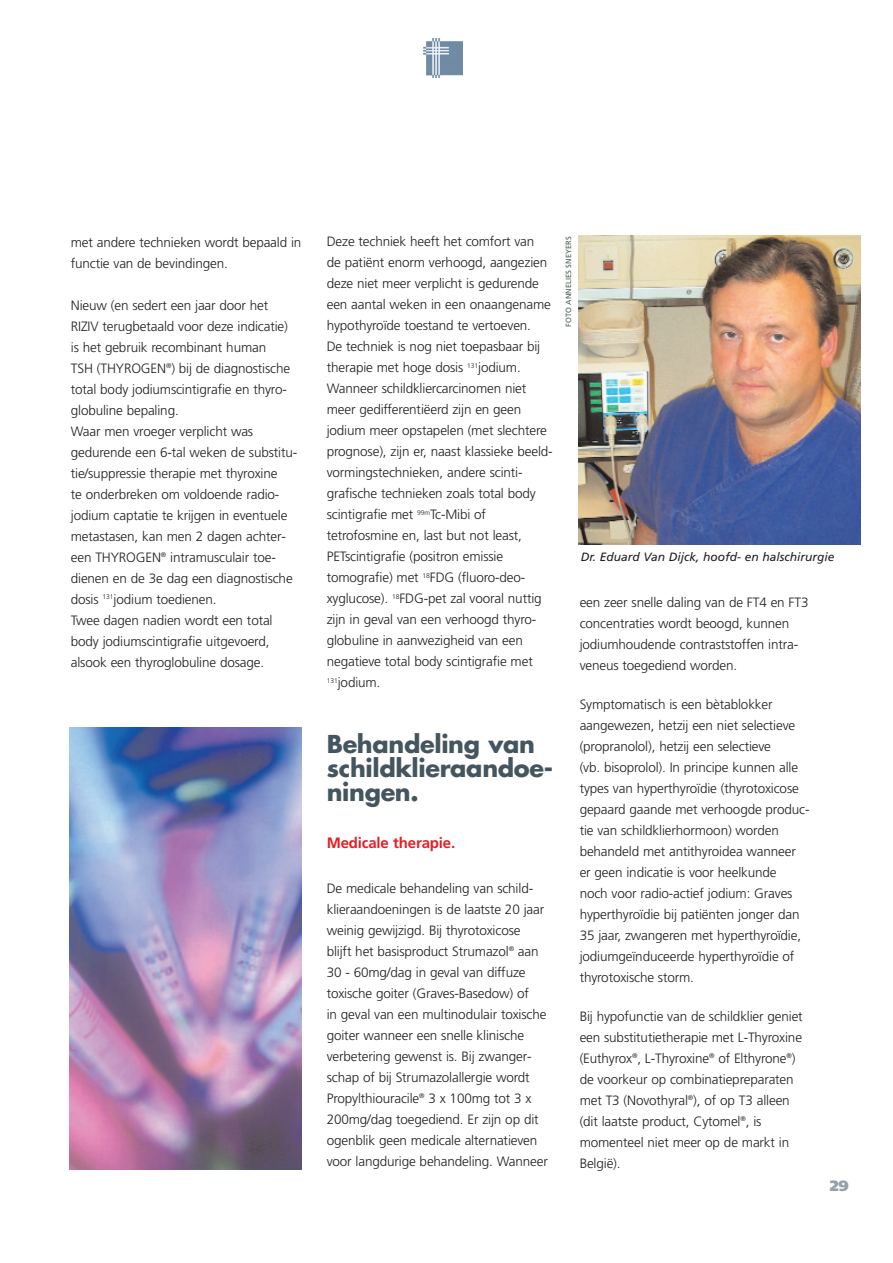
<style>
.page{position:relative;width:893px;height:1263px;background:#fff}
.page>*{position:absolute;margin:0;border:0;box-sizing:border-box;transform-origin:0 0}
.t1{font:700 24px/24px "Futura";letter-spacing:-.015em;color:#45555f}
.t2{font:700 15px "Frutiger";letter-spacing:-.01em;color:#e41f25}
.t3{font:900 15px "Frutiger";color:#95a2ac}
.t4{font:300 13.5px/21px "Frutiger";letter-spacing:-.01em;color:#231f20}
.t5{font:italic 12px "Frutiger";color:#231f20}
.t6{font:7.5px "Frutiger";letter-spacing:.01em;color:#495d4f}
</style>
<div class="page">
<svg style="left:462px;top:41px;width:1px;height:35px"></svg>
<img style="left:423px;top:39px;width:39px;height:39px">
<img style="left:578px;top:235px;width:283px;height:309px">
<img style="left:69px;top:727px;width:233px;height:443px">
<p class="t4" style="left:71px;top:232px;width:232px">met andere technieken wordt bepaald in functie van de bevindingen.</p>
<p class="t4" style="left:71px;top:295px;width:228px">Nieuw (en sedert een jaar door het RIZIV terugbetaald voor deze indicatie) is het gebruik recombinant human<br>TSH (THYROGEN<sup>®</sup>) bij de diagnostische total body jodiumscintigrafie en thyro&shy;globuline bepaling.<br>Waar men vroeger verplicht was gedurende een 6-tal weken de substitu&shy;tie/suppressie therapie met thyroxine<br>te onderbreken om voldoende radio&shy;jodium captatie te krijgen in eventuele metastasen, kan men 2 dagen achter&shy;een THYROGEN<sup>®</sup> intramusculair toe&shy;dienen en de 3e dag een diagnostische dosis <sup>131</sup>jodium toedienen.<br>Twee dagen nadien wordt een total body jodiumscintigrafie uitgevoerd, alsook een thyroglobuline dosage.</p>
<p class="t4" style="left:327px;top:232px;width:227px">Deze techniek heeft het comfort van<br>de patiënt enorm verhoogd, aangezien deze niet meer verplicht is gedurende een aantal weken in een onaangename hypothyroïde toestand te vertoeven.<br>De techniek is nog niet toepasbaar bij therapie met hoge dosis <sup>131</sup>jodium.<br>Wanneer schildkliercarcinomen niet meer gedifferentiëerd zijn en geen jodium meer opstapelen (met slechtere prognose), zijn er, naast klassieke beeld&shy;vormingstechnieken, andere scinti&shy;grafische technieken zoals total body scintigrafie met <sup>99m</sup>Tc-Mibi of tetrofosmine en, last but not least, PETscintigrafie (positron emissie tomografie) met <sup>18</sup>FDG (fluoro-deo&shy;xyglucose). <sup>18</sup>FDG-pet zal vooral nuttig zijn in geval van een verhoogd thyro&shy;globuline in aanwezigheid van een negatieve total body scintigrafie met <sup>131</sup>jodium.</p>
<h1 class="t1" style="left:327px;top:734px;width:228px">Behandeling van schildklieraandoe&shy;ningen.</h1>
<p class="t2" style="left:327px;top:837px;width:130px">Medicale therapie.</p>
<p class="t4" style="left:327px;top:879px;width:223px">De medicale behandeling van schild&shy;klieraandoeningen is de laatste 20 jaar weinig gewijzigd. Bij thyrotoxicose blijft het basisproduct Strumazol<sup>®</sup> aan 30 - 60mg/dag in geval van diffuze toxische goiter (Graves-Basedow) of<br>in geval van een multinodulair toxische goiter wanneer een snelle klinische verbetering gewenst is. Bij zwanger&shy;schap of bij Strumazolallergie wordt Propylthiouracile<sup>®</sup> 3 x 100mg tot 3 x 200mg/dag toegediend. Er zijn op dit ogenblik geen medicale alternatieven voor langdurige behandeling. Wanneer</p>
<p class="t6" style="left:566px;top:327px;width:92px;rotate:-90deg">FOTO ANNELIES SNEYERS</p>
<p class="t5" style="left:581px;top:552px;width:255px">Dr. Eduard Van Dijck, hoofd- en halschirurgie</p>
<p class="t4" style="left:580px;top:593px;width:230px">een zeer snelle daling van de FT4 en FT3 concentraties wordt beoogd, kunnen jodiumhoudende contraststoffen intra&shy;veneus toegediend worden.</p>
<p class="t4" style="left:580px;top:695px;width:231px">Symptomatisch is een bètablokker aangewezen, hetzij een niet selectieve (propranolol), hetzij een selectieve<br>(vb. bisoprolol). In principe kunnen alle types van hyperthyroïdie (thyrotoxicose gepaard gaande met verhoogde produc&shy;tie van schildklierhormoon) worden behandeld met antithyroidea wanneer er geen indicatie is voor heelkunde<br>noch voor radio-actief jodium: Graves hyperthyroïdie bij patiënten jonger dan 35 jaar, zwangeren met hyperthyroïdie, jodiumgeïnduceerde hyperthyroïdie of thyrotoxische storm.</p>
<p class="t4" style="left:580px;top:1007px;width:225px">Bij hypofunctie van de schildklier geniet een substitutietherapie met L-Thyroxine (Euthyrox<sup>®</sup>, L-Thyroxine<sup>®</sup> of Elthyrone<sup>®</sup>) de voorkeur op combinatiepreparaten met T3 (Novothyral<sup>®</sup>), of op T3 alleen (dit laatste product, Cytomel<sup>®</sup>, is momenteel niet meer op de markt in België).</p>
<p class="t3" style="left:830px;top:1179px;width:20px">29</p>
</div>
